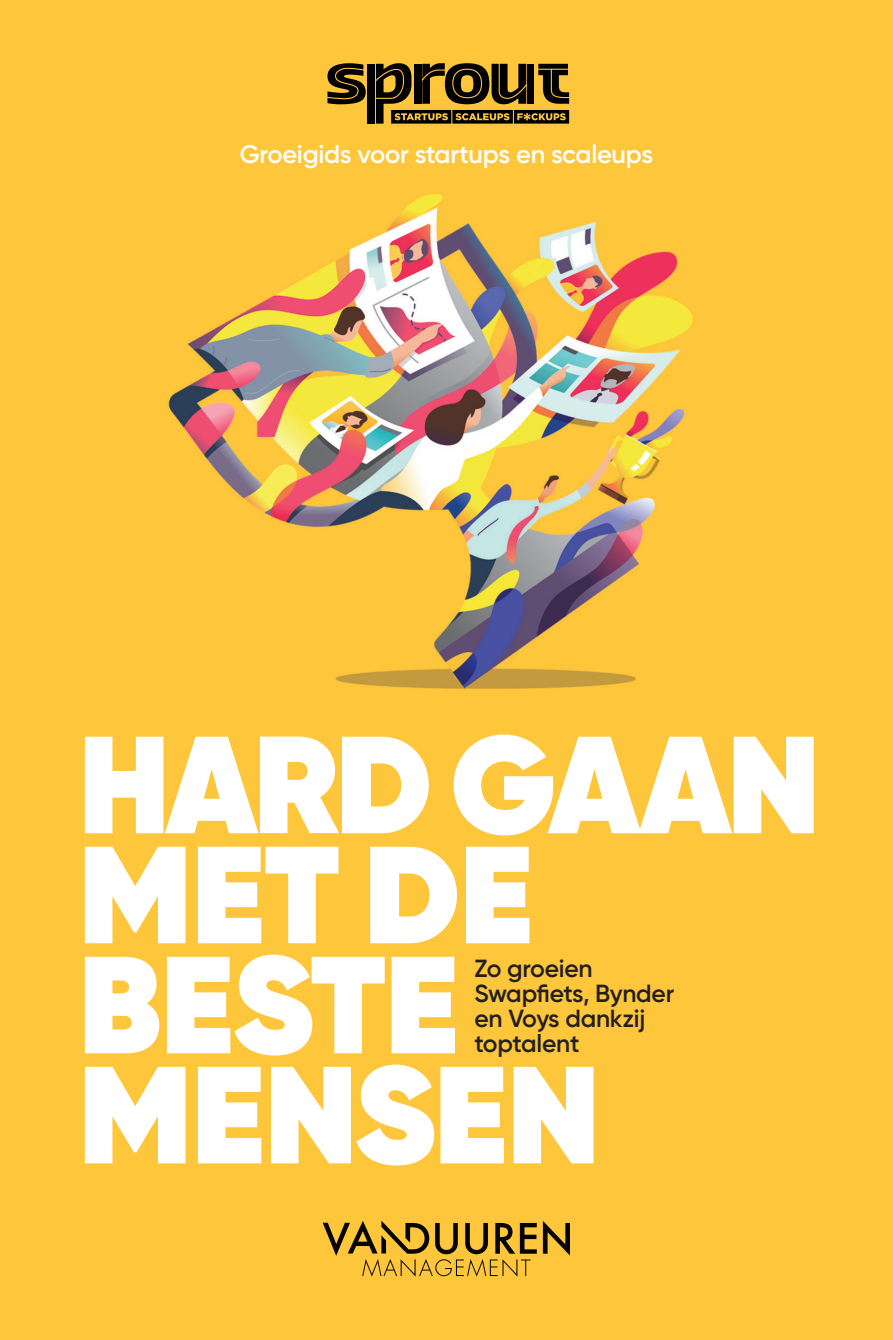
<style>
.page{position:relative;width:893px;height:1340px;background:#fff}
.page>*{position:absolute;margin:0;border:0;box-sizing:border-box;transform-origin:0 0}
.t1{font:800 137.92px/110px "Gilroy";letter-spacing:-.01em;color:#fff}
.t2{font:600 25.43px "Gilroy";letter-spacing:-.01em;color:#fff}
.t3{font:600 24.75px/24.8px "Gilroy";letter-spacing:-.01em;color:#231f20}
</style>
<div class="page">
<img style="left:0;top:0;width:892px;height:1339px">
<svg style="left:543px;top:1220px;width:27px;height:35px"></svg>
<svg style="left:323px;top:1220px;width:214px;height:56px;background:#c0962d"></svg>
<div style="left:368px;top:64px;width:7px;height:60px;background:#000"></div>
<svg style="left:327px;top:63px;width:39px;height:41px;background:#503f12"></svg>
<svg style="left:376px;top:63px;width:193px;height:61px;background:#654f17"></svg>
<p class="t2" style="left:240px;top:139px;width:415px">Groeigids voor startups en scaleups</p>
<p class="t1" style="left:78px;top:729px;width:744px">HARD GAAN<br>MET DE<br>BESTE<br>MENSEN</p>
<p class="t3" style="left:474px;top:956px;width:201px">Zo groeien<br>Swapfiets, Bynder en Voys dankzij toptalent</p>
</div>
